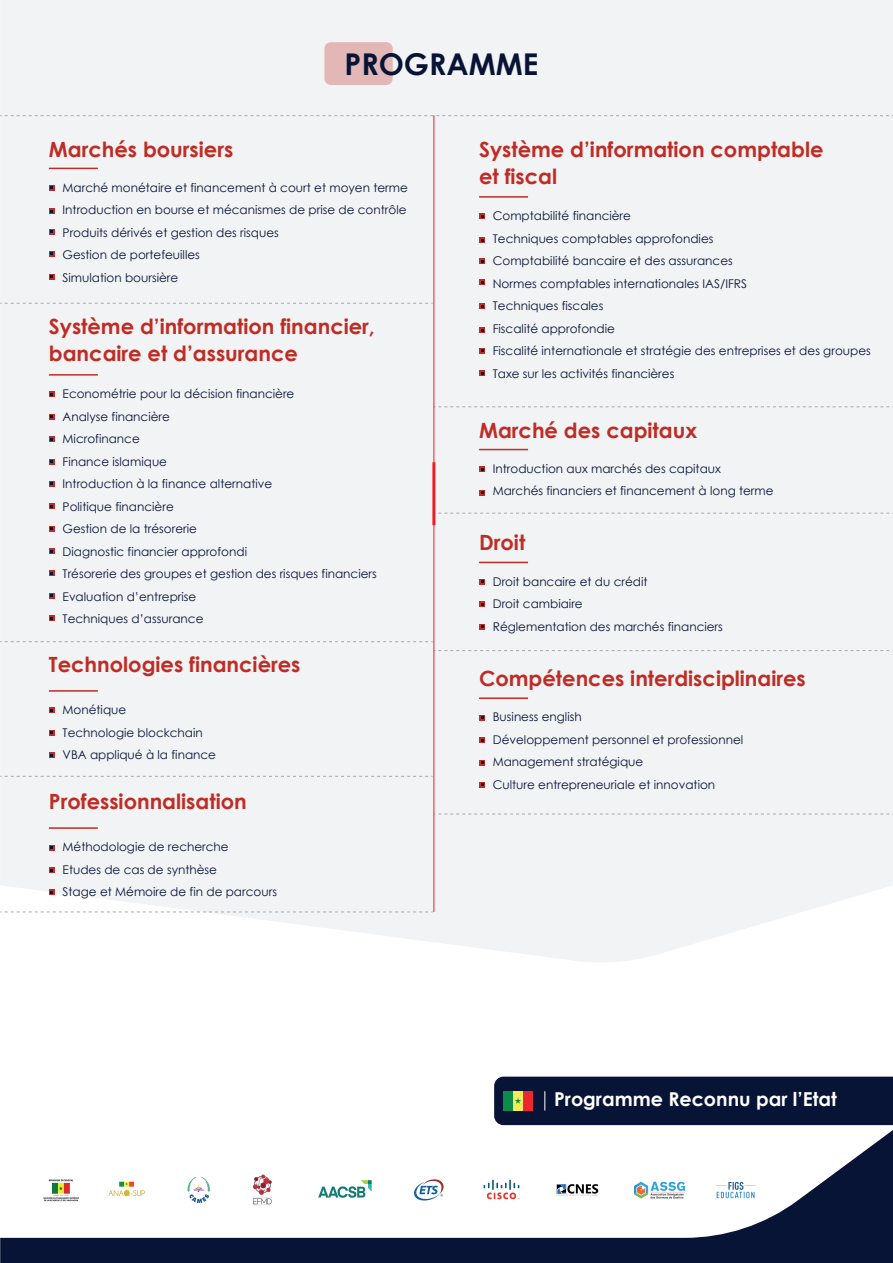
<style>
.page{position:relative;width:893px;height:1263px;background:#fff}
.page>*{position:absolute;margin:0;border:0;box-sizing:border-box;transform-origin:0 0}
.t1{font:700 30px "Century Gothic";color:#081436}
.t2{font:700 21px/27px "Century Gothic";color:#bf2c25}
.t3{font:700 19.2px "Century Gothic";color:#fff}
.t4{font:12px/22.5px "Century Gothic";color:#081436}
</style>
<div class="page">
<div style="left:0;top:0;width:893px;height:962px;background:#f2f3f4"></div>
<svg style="left:0;top:1130px;width:893px;height:133px"></svg>
<svg style="left:0;top:115px;width:893px;height:1px"></svg>
<img style="left:29px;top:1174px;width:737px;height:31px">
<div style="left:324px;top:42px;width:69px;height:43px;background:#e2b7b6;border-radius:6px"></div>
<div style="left:494px;top:1076px;width:399px;height:49px;background:#081436"></div>
<svg style="left:0;top:303px;width:433px;height:1px"></svg>
<svg style="left:435px;top:406px;width:458px;height:1px"></svg>
<svg style="left:435px;top:513px;width:458px;height:1px"></svg>
<svg style="left:435px;top:650px;width:458px;height:1px"></svg>
<svg style="left:435px;top:814px;width:458px;height:1px"></svg>
<hr style="left:434px;top:115px;width:1px;height:797px;background:#ee1d23">
<hr style="left:432px;top:462px;width:3px;height:63px;background:#ee1d23">
<svg style="left:49px;top:185px;width:6px;height:6px"></svg>
<svg style="left:49px;top:208px;width:6px;height:6px"></svg>
<svg style="left:49px;top:229px;width:6px;height:6px"></svg>
<svg style="left:49px;top:251px;width:6px;height:5px"></svg>
<svg style="left:49px;top:274px;width:6px;height:6px"></svg>
<hr style="left:49px;top:168px;width:49px;height:1px;background:#bf2c25">
<svg style="left:49px;top:392px;width:6px;height:5px"></svg>
<svg style="left:49px;top:414px;width:6px;height:6px"></svg>
<svg style="left:49px;top:436px;width:6px;height:6px"></svg>
<svg style="left:49px;top:459px;width:6px;height:5px"></svg>
<svg style="left:49px;top:481px;width:6px;height:6px"></svg>
<svg style="left:49px;top:503px;width:6px;height:6px"></svg>
<svg style="left:49px;top:526px;width:6px;height:5px"></svg>
<svg style="left:49px;top:548px;width:6px;height:6px"></svg>
<svg style="left:49px;top:571px;width:6px;height:5px"></svg>
<svg style="left:49px;top:593px;width:6px;height:6px"></svg>
<svg style="left:49px;top:615px;width:6px;height:6px"></svg>
<hr style="left:49px;top:374px;width:49px;height:2px;background:#bf2c25">
<svg style="left:0;top:641px;width:433px;height:1px"></svg>
<svg style="left:0;top:776px;width:433px;height:1px"></svg>
<svg style="left:0;top:911px;width:433px;height:1px"></svg>
<svg style="left:49px;top:708px;width:6px;height:5px"></svg>
<svg style="left:49px;top:730px;width:6px;height:6px"></svg>
<svg style="left:49px;top:752px;width:6px;height:6px"></svg>
<hr style="left:49px;top:690px;width:49px;height:2px;background:#bf2c25">
<svg style="left:49px;top:845px;width:6px;height:5px"></svg>
<svg style="left:49px;top:867px;width:6px;height:6px"></svg>
<svg style="left:49px;top:889px;width:6px;height:6px"></svg>
<hr style="left:49px;top:827px;width:49px;height:2px;background:#bf2c25">
<svg style="left:479px;top:214px;width:6px;height:5px"></svg>
<svg style="left:479px;top:237px;width:6px;height:6px"></svg>
<svg style="left:479px;top:258px;width:6px;height:6px"></svg>
<svg style="left:479px;top:279px;width:6px;height:6px"></svg>
<svg style="left:479px;top:303px;width:6px;height:6px"></svg>
<svg style="left:479px;top:327px;width:6px;height:6px"></svg>
<svg style="left:479px;top:348px;width:6px;height:6px"></svg>
<svg style="left:479px;top:370px;width:6px;height:6px"></svg>
<hr style="left:479px;top:196px;width:49px;height:2px;background:#bf2c25">
<svg style="left:479px;top:466px;width:6px;height:6px"></svg>
<svg style="left:479px;top:490px;width:6px;height:5px"></svg>
<hr style="left:479px;top:449px;width:49px;height:1px;background:#bf2c25">
<svg style="left:479px;top:579px;width:6px;height:6px"></svg>
<svg style="left:479px;top:601px;width:6px;height:6px"></svg>
<svg style="left:479px;top:624px;width:6px;height:6px"></svg>
<hr style="left:479px;top:562px;width:49px;height:1px;background:#bf2c25">
<svg style="left:479px;top:715px;width:6px;height:6px"></svg>
<svg style="left:479px;top:737px;width:6px;height:6px"></svg>
<svg style="left:479px;top:760px;width:6px;height:5px"></svg>
<svg style="left:479px;top:782px;width:6px;height:6px"></svg>
<hr style="left:479px;top:697px;width:49px;height:2px;background:#bf2c25">
<h1 class="t1" style="left:345px;top:41px;width:195px">PROGRAMME</h1>
<h2 class="t2" style="left:49px;top:135px;width:186px">Marchés boursiers</h2>
<p class="t4" style="left:63px;top:176px;width:347px">Marché monétaire et financement à court et moyen terme Introduction en bourse et mécanismes de prise de contrôle Produits dérivés et gestion des risques<br>Gestion de portefeuilles<br>Simulation boursière</p>
<h2 class="t2" style="left:49px;top:312px;width:327px">Système d’information financier, bancaire et d’assurance</h2>
<p class="t4" style="left:63px;top:382px;width:316px">Econométrie pour la décision financière<br>Analyse financière<br>Microfinance<br>Finance islamique<br>Introduction à la finance alternative<br>Politique financière<br>Gestion de la trésorerie<br>Diagnostic financier approfondi<br>Trésorerie des groupes et gestion des risques financiers<br>Evaluation d’entreprise<br>Techniques d’assurance</p>
<h2 class="t2" style="left:49px;top:650px;width:253px">Technologies financières</h2>
<p class="t4" style="left:63px;top:698px;width:155px">Monétique<br>Technologie blockchain<br>VBA appliqué à la finance</p>
<h2 class="t2" style="left:49px;top:787px;width:199px">Professionnalisation</h2>
<p class="t4" style="left:63px;top:835px;width:216px">Méthodologie de recherche<br>Etudes de cas de synthèse<br>Stage et Mémoire de fin de parcours</p>
<h2 class="t2" style="left:479px;top:135px;width:346px">Système d’information comptable et fiscal</h2>
<p class="t4" style="left:493px;top:204px;width:380px">Comptabilité financière<br>Techniques comptables approfondies<br>Comptabilité bancaire et des assurances<br>Normes comptables internationales IAS/IFRS<br>Techniques fiscales<br>Fiscalité approfondie<br>Fiscalité internationale et stratégie des entreprises et des groupes Taxe sur les activités financières</p>
<h2 class="t2" style="left:479px;top:415px;width:219px">Marché des capitaux</h2>
<p class="t4" style="left:493px;top:457px;width:282px">Introduction aux marchés des capitaux<br>Marchés financiers et financement à long terme</p>
<h2 class="t2" style="left:479px;top:528px;width:48px">Droit</h2>
<p class="t4" style="left:493px;top:570px;width:232px">Droit bancaire et du crédit<br>Droit cambiaire<br>Réglementation des marchés financiers</p>
<h2 class="t2" style="left:479px;top:664px;width:328px">Compétences interdisciplinaires</h2>
<p class="t4" style="left:493px;top:706px;width:252px">Business english<br>Développement personnel et professionnel<br>Management stratégique<br>Culture entrepreneuriale et innovation</p>
<h3 class="t3" style="left:554px;top:1084px;width:284px">Programme Reconnu par l’Etat</h3>
</div>
